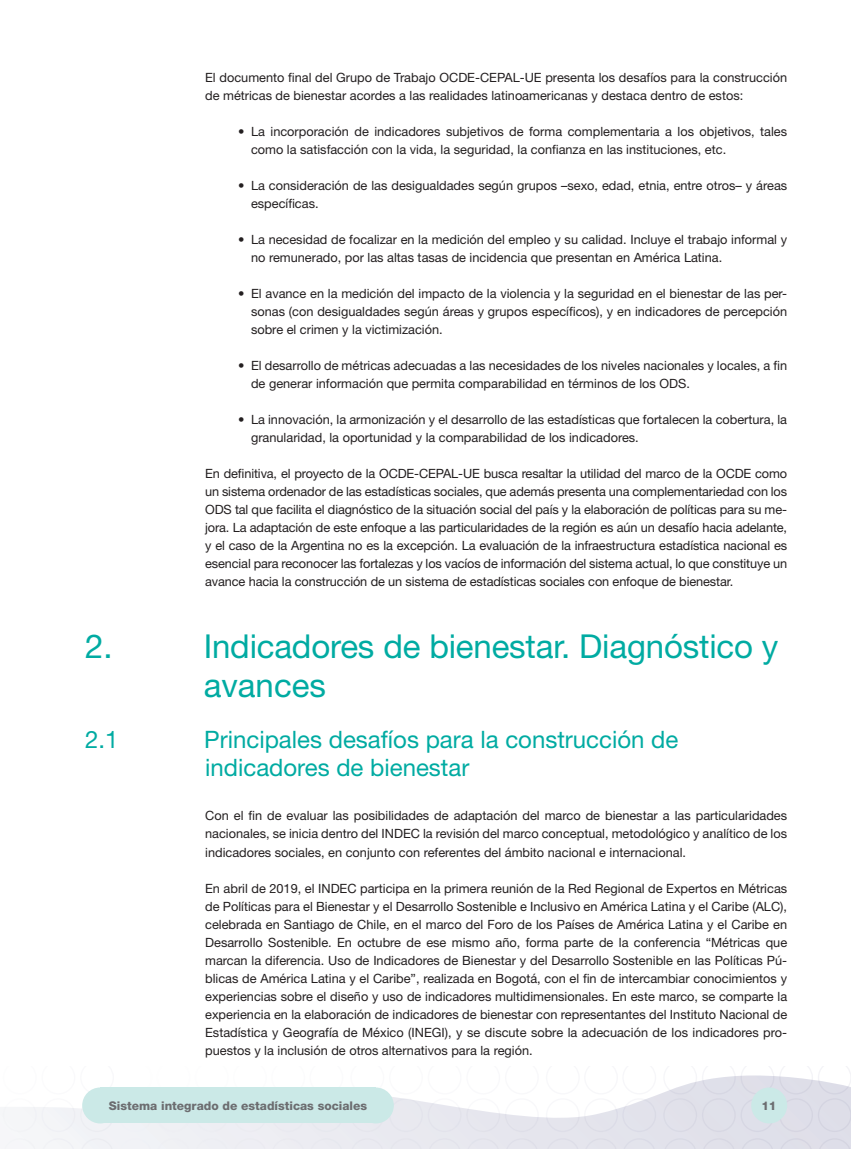
<style>
.page{position:relative;width:851px;height:1149px;background:#fff}
.page>*{position:absolute;margin:0;border:0;box-sizing:border-box;transform-origin:0 0}
.t1{font:33px/39.6px "Helvetica Neue LT Std";letter-spacing:-.005em;color:#00aba2}
.H2_n{font:24px/28.8px "Helvetica Neue LT Std";color:#00aba2}
.texto{font:12.75px/18px "Helvetica Neue LT Std";color:#231f20}
.t2{font:800 12px "Helvetica Neue LT Std";color:#6c6d70}
</style>
<div class="page">
<svg style="left:118px;top:1066px;width:732px;height:82px"></svg>
<div style="left:2px;top:1107px;width:112px;height:41px;background:#f4f5f7"></div>
<div style="left:751px;top:1087px;width:36px;height:36px;background:#cbe9e7;border-radius:50%"></div>
<div style="left:82px;top:1087px;width:36px;height:36px;background:#cbe9e7;border-radius:50%"></div>
<div style="left:358px;top:1087px;width:36px;height:36px;background:#cbe9e7;border-radius:50%"></div>
<div style="left:100px;top:1087px;width:276px;height:36px;background:#cbe9e7"></div>
<p class="texto" style="left:205px;top:68px;width:583px">El documento final del Grupo de Trabajo OCDE-CEPAL-UE presenta los desafíos para la construcción de métricas de bienestar acordes a las realidades latinoamericanas y destaca dentro de estos:</p>
<p class="texto" style="left:251px;top:122px;width:537px;text-indent:-13px">• La incorporación de indicadores subjetivos de forma complementaria a los objetivos, tales como la satisfacción con la vida, la seguridad, la confianza en las instituciones, etc.</p>
<p class="texto" style="left:251px;top:176px;width:537px;text-indent:-13px">• La consideración de las desigualdades según grupos –sexo, edad, etnia, entre otros– y áreas específicas.</p>
<p class="texto" style="left:251px;top:230px;width:537px;text-indent:-13px">• La necesidad de focalizar en la medición del empleo y su calidad. Incluye el trabajo informal y no remunerado, por las altas tasas de incidencia que presentan en América Latina.</p>
<p class="texto" style="left:251px;top:284px;width:537px;text-align:justify;text-indent:-13px">• El avance en la medición del impacto de la violencia y la seguridad en el bienestar de las per&shy;sonas (con desigualdades según áreas y grupos específicos), y en indicadores de percepción sobre el crimen y la victimización.</p>
<p class="texto" style="left:251px;top:356px;width:537px;text-indent:-13px">• El desarrollo de métricas adecuadas a las necesidades de los niveles nacionales y locales, a fin de generar información que permita comparabilidad en términos de los ODS.</p>
<p class="texto" style="left:251px;top:410px;width:537px;text-indent:-13px">• La innovación, la armonización y el desarrollo de las estadísticas que fortalecen la cobertura, la granularidad, la oportunidad y la comparabilidad de los indicadores.</p>
<p class="texto" style="left:205px;top:464px;width:583px;text-align:justify">En definitiva, el proyecto de la OCDE-CEPAL-UE busca resaltar la utilidad del marco de la OCDE como un sistema ordenador de las estadísticas sociales, que además presenta una complementariedad con los ODS tal que facilita el diagnóstico de la situación social del país y la elaboración de políticas para su me&shy;jora. La adaptación de este enfoque a las particularidades de la región es aún un desafío hacia adelante, y el caso de la Argentina no es la excepción. La evaluación de la infraestructura estadística nacional es esencial para reconocer las fortalezas y los vacíos de información del sistema actual, lo que constituye un avance hacia la construcción de un sistema de estadísticas sociales con enfoque de bienestar.</p>
<h1 class="t1" style="left:85px;top:625px;width:29px">2.</h1>
<h1 class="t1" style="left:204px;top:625px;width:576px">Indicadores de bienestar. Diagnóstico y avances</h1>
<p class="H2_n" style="left:85px;top:724px;width:35px">2.1</p>
<p class="H2_n" style="left:204px;top:724px;width:475px">Principales desafíos para la construcción de indicadores de bienestar</p>
<p class="texto" style="left:205px;top:806px;width:583px;text-align:justify">Con el fin de evaluar las posibilidades de adaptación del marco de bienestar a las particularidades nacionales, se inicia dentro del INDEC la revisión del marco conceptual, metodológico y analítico de los indicadores sociales, en conjunto con referentes del ámbito nacional e internacional.</p>
<p class="texto" style="left:205px;top:878px;width:583px;text-align:justify">En abril de 2019, el INDEC participa en la primera reunión de la Red Regional de Expertos en Métricas de Políticas para el Bienestar y el Desarrollo Sostenible e Inclusivo en América Latina y el Caribe (ALC), celebrada en Santiago de Chile, en el marco del Foro de los Países de América Latina y el Caribe en Desarrollo Sostenible. En octubre de ese mismo año, forma parte de la conferencia “Métricas que marcan la diferencia. Uso de Indicadores de Bienestar y del Desarrollo Sostenible en las Políticas Pú&shy;blicas de América Latina y el Caribe”, realizada en Bogotá, con el fin de intercambiar conocimientos y experiencias sobre el diseño y uso de indicadores multidimensionales. En este marco, se comparte la experiencia en la elaboración de indicadores de bienestar con representantes del Instituto Nacional de Estadística y Geografía de México (INEGI), y se discute sobre la adecuación de los indicadores pro&shy;puestos y la inclusión de otros alternativos para la región.</p>
<p class="t2" style="left:109px;top:1097px;width:260px">Sistema integrado de estadísticas sociales</p>
<p class="t2" style="left:761px;top:1097px;width:17px">11</p>
</div>
